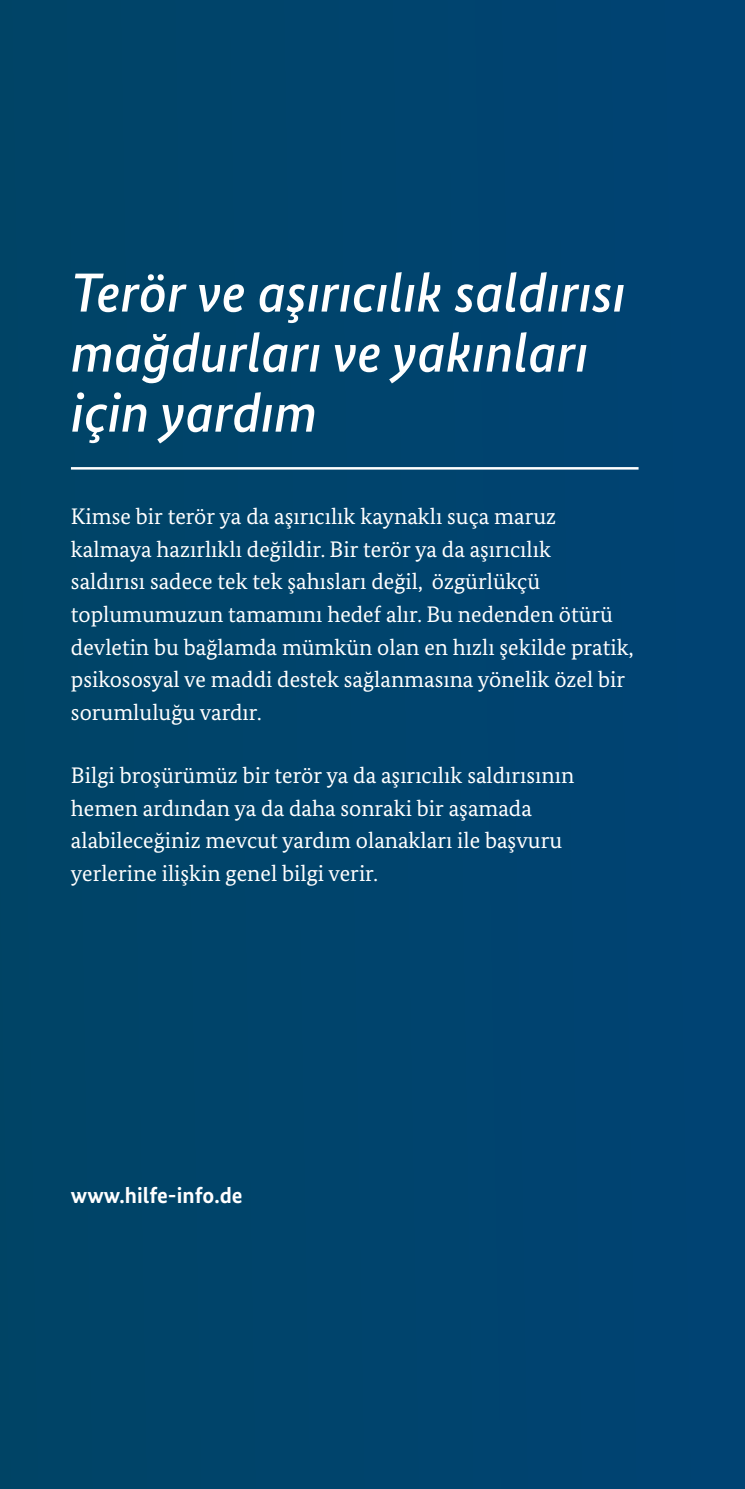
<style>
.page{position:relative;width:745px;height:1489px;background:#fff}
.page>*{position:absolute;margin:0;border:0;box-sizing:border-box;transform-origin:0 0}
.Innenseiten_Headline_Kapteleinstieg_Lini{font:italic 500 55px/60px "Bundes Sans";color:#fff}
.Innenseiten_Copy{font:22.5px/32.5px "Bundes Serif";color:#fff}
.Innenseiten_Copy-2{font:700 22.5px "Bundes Sans";color:#fff}
</style>
<div class="page">
<div style="left:0;top:0;width:744px;height:1488px;background:#00446d"></div>
<hr style="left:71px;top:467px;width:567px;height:2px;background:#fff">
<h1 class="Innenseiten_Headline_Kapteleinstieg_Lini" style="left:71px;top:262px;width:556px">Terör ve aşırıcılık saldırısı mağdurları ve yakınları için yardım</h1>
<p class="Innenseiten_Copy" style="left:71px;top:500px;width:563px">Kimse bir terör ya da aşırıcılık kaynaklı suça maruz kalmaya hazırlıklı değildir. Bir terör ya da aşırıcılık<br>saldırısı sadece tek tek şahısları değil, özgürlükçü toplumumuzun tamamını hedef alır. Bu nedenden ötürü devletin bu bağlamda mümkün olan en hızlı şekilde pratik, psikososyal ve maddi destek sağlanmasına yönelik özel bir sorumluluğu vardır.</p>
<p class="Innenseiten_Copy" style="left:71px;top:759px;width:504px">Bilgi broşürümüz bir terör ya da aşırıcılık saldırısının hemen ardından ya da daha sonraki bir aşamada alabileceğiniz mevcut yardım olanakları ile başvuru yerlerine ilişkin genel bilgi verir.</p>
<p class="Innenseiten_Copy-2" style="left:71px;top:1181px;width:173px">www.hilfe-info.de</p>
</div>
